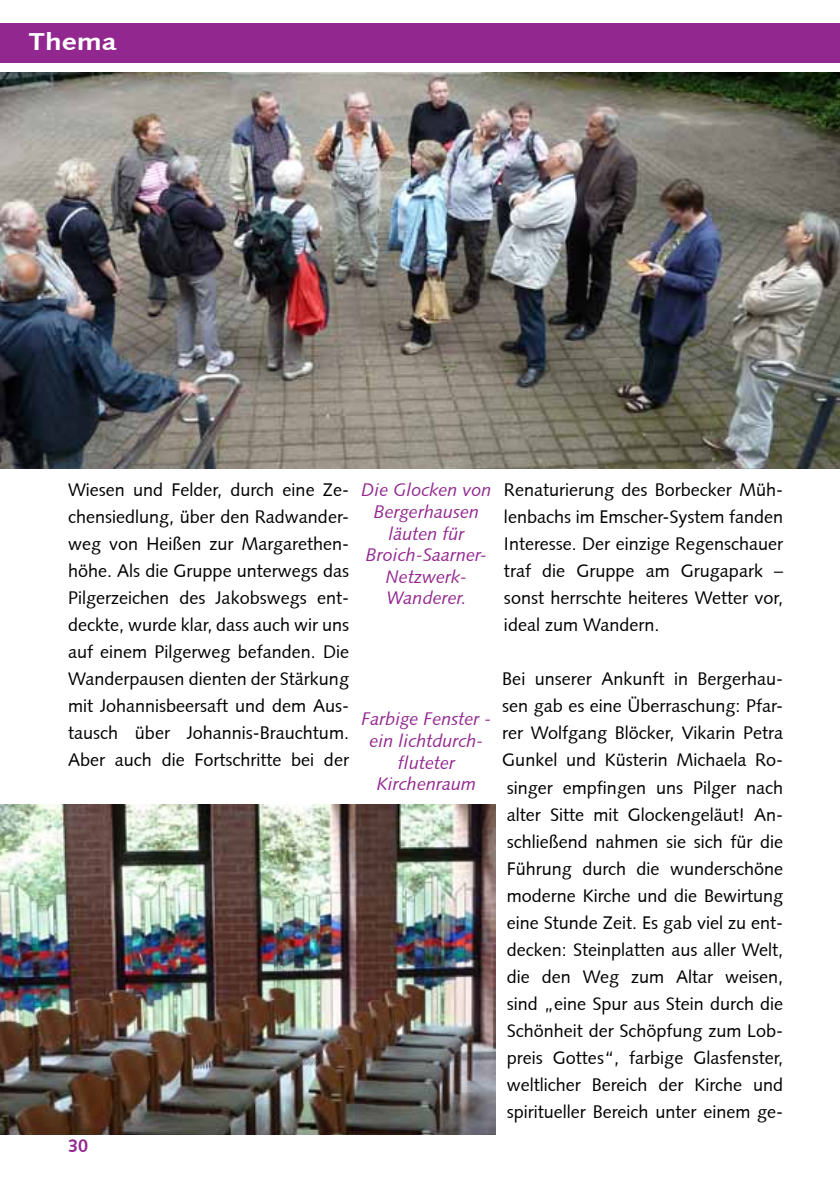
<style>
.page{position:relative;width:840px;height:1191px;background:#fff}
.page>*{position:absolute;margin:0;border:0;box-sizing:border-box;transform-origin:0 0}
.t1{font:700 24px "Syntax";color:#fff;scale:1.25 1}
.t2{font:18px/27px "Syntax";color:#000;text-align:justify}
.t3{font:italic 18px/21.6px "Syntax";color:#92278f;text-align:center}
.t4{font:700 18px "Syntax";color:#92278f}
</style>
<div class="page">
<div style="left:0;top:23px;width:839px;height:39px;background:#92278f"></div>
<hr style="left:839px;top:23px;width:1px;height:39px;background:#92278f">
<img style="left:0;top:72px;width:839px;height:396px">
<img style="left:0;top:804px;width:495px;height:330px">
<h1 class="t1" style="left:28px;top:28px;width:72px">Thema</h1>
<p class="t2" style="left:68px;top:477px;width:282px">Wiesen und Felder, durch eine Ze&shy;chensiedlung, über den Radwander&shy;weg von Heißen zur Margarethen&shy;höhe. Als die Gruppe unterwegs das Pilgerzeichen des Jakobswegs ent&shy;deckte, wurde klar, dass auch wir uns auf einem Pilgerweg befanden. Die Wanderpausen dienten der Stärkung mit Johannisbeersaft und dem Aus&shy;tausch über Johannis-Brauchtum.<br>Aber auch die Fortschritte bei der</p>
<p class="t2" style="left:503px;top:477px;width:280px">Renaturierung des Borbecker Müh&shy;lenbachs im Emscher-System fanden Interesse. Der einzige Regenschauer traf die Gruppe am Grugapark – sonst herrschte heiteres Wetter vor, ideal zum Wandern.</p>
<p class="t3" style="left:361px;top:479px;width:132px">Die Glocken von<br>Bergerhausen läuten für<br>Broich-Saarner-<br>Netzwerk-<br>Wanderer.</p>
<p class="t2" style="left:502px;top:666px;width:282px">Bei unserer Ankunft in Bergerhau&shy;sen gab es eine Überraschung: Pfar&shy;rer Wolfgang Blöcker, Vikarin Petra Gunkel und Küsterin Michaela Ro&shy;singer empfingen uns Pilger nach alter Sitte mit Glockengeläut! An&shy;schließend nahmen sie sich für die Führung durch die wunderschöne moderne Kirche und die Bewirtung eine Stunde Zeit. Es gab viel zu ent&shy;decken: Steinplatten aus aller Welt, die den Weg zum Altar weisen, sind „eine Spur aus Stein durch die Schönheit der Schöpfung zum Lob&shy;preis Gottes“, farbige Glasfenster, weltlicher Bereich der Kirche und spiritueller Bereich unter einem ge-</p>
<p class="t3" style="left:361px;top:708px;width:132px">Farbige Fenster - ein lichtdurch&shy;fluteter<br>Kirchenraum</p>
<p class="t4" style="left:68px;top:1135px;width:22px">30</p>
</div>
